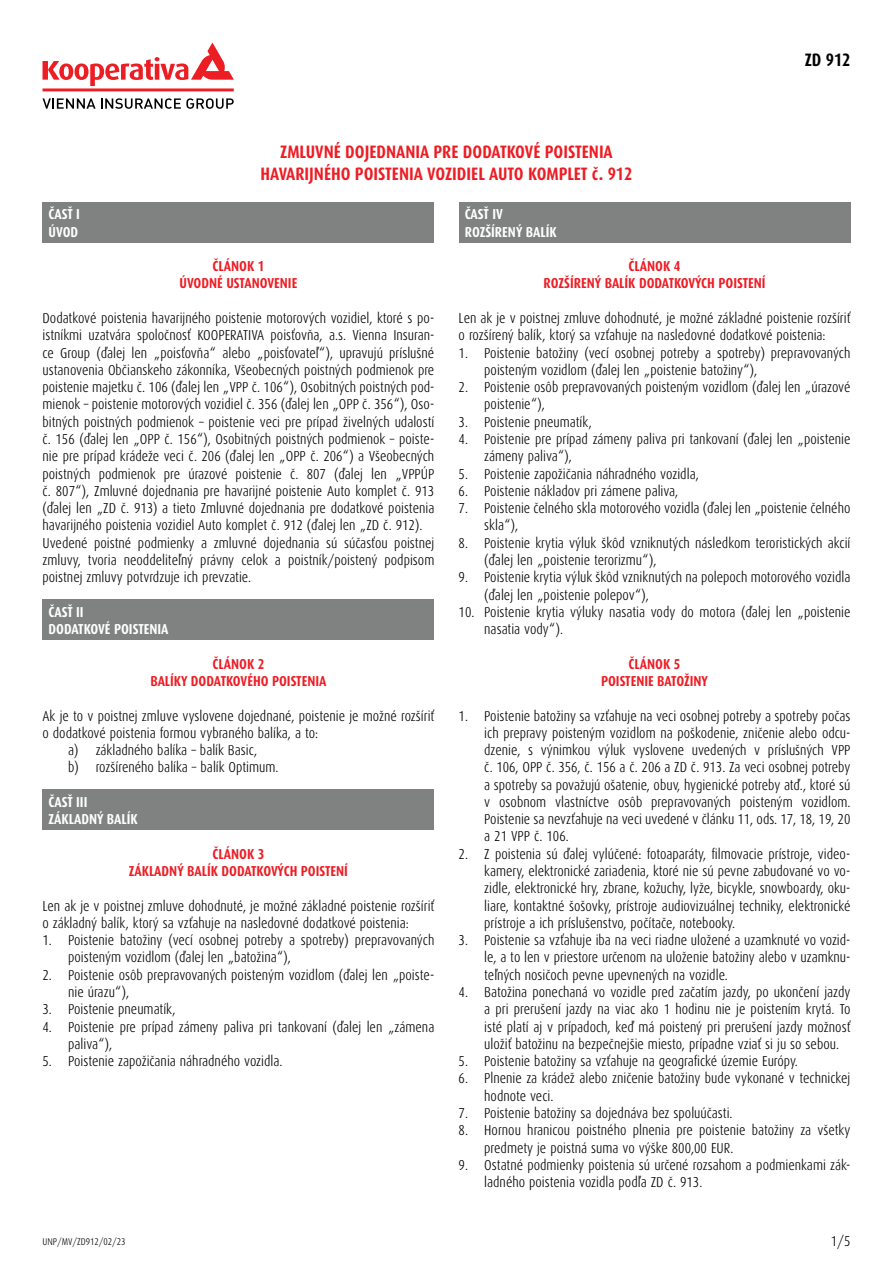
<style>
.page{position:relative;width:893px;height:1263px;background:#fff}
.page>*{position:absolute;margin:0;border:0;box-sizing:border-box;transform-origin:0 0}
.t1{font:700 18px/21.6px "Dax Condensed";color:#ed1d24}
.t2{font:700 18px "Dax Condensed";color:#000}
.t3{font:300 14.4px/17.2px "Dax Condensed";color:#000}
.t4{font:700 14.4px/17.2px "Dax Condensed";color:#ed1d24;text-align:center}
.t5{font:700 14.4px/17.2px "Dax Condensed";color:#fff}
.t6{font:300 9.75px "Dax Condensed";color:#000}
</style>
<div class="page">
<svg style="left:43px;top:43px;width:191px;height:43px"></svg>
<hr style="left:43px;top:88px;width:191px;height:3px;background:#ed1d24">
<svg style="left:43px;top:98px;width:191px;height:11px"></svg>
<div style="left:43px;top:202px;width:391px;height:41px;background:#808282"></div>
<div style="left:459px;top:202px;width:391px;height:41px;background:#808282"></div>
<div style="left:43px;top:599px;width:391px;height:41px;background:#808282"></div>
<div style="left:43px;top:790px;width:391px;height:40px;background:#808282"></div>
<p class="t1" style="left:261px;top:141px;width:354px;text-indent:20px">ZMLUVNÉ DOJEDNANIA PRE DODATKOVÉ POISTENIA<br>HAVARIJNÉHO POISTENIA VOZIDIEL AUTO KOMPLET</p>
<p class="t1" style="left:592px;top:163px;width:42px">Č. 912</p>
<p class="t5" style="left:49px;top:206px;width:33px">ČASŤ I<br>ÚVOD</p>
<p class="t5" style="left:465px;top:206px;width:93px">ČASŤ IV<br>ROZŠÍRENÝ BALÍK</p>
<p class="t4" style="left:179px;top:258px;width:119px">ČLÁNOK 1<br>ÚVODNÉ USTANOVENIE</p>
<p class="t4" style="left:543px;top:258px;width:223px">ČLÁNOK 4<br>ROZŠÍRENÝ BALÍK DODATKOVÝCH POISTENÍ</p>
<p class="t2" style="left:805px;top:48px;width:47px">ZD 912</p>
<p class="t3" style="left:43px;top:309px;width:393px">Dodatkové poistenia havarijného poistenie motorových vozidiel, ktoré s po&shy;istníkmi uzatvára spoločnosť KOOPERATIVA poisťovňa, a.s. Vienna Insuran&shy;ce Group (ďalej len „poisťovňa“ alebo „poisťovateľ“), upravujú príslušné ustanovenia Občianskeho zákonníka, Všeobecných poistných podmienok pre poistenie majetku č. 106 (ďalej len „VPP č. 106“), Osobitných poistných pod&shy;mienok – poistenie motorových vozidiel č. 356 (ďalej len „OPP č. 356“), Oso&shy;bitných poistných podmienok – poistenie veci pre prípad živelných udalostí č. 156 (ďalej len „OPP č. 156“), Osobitných poistných podmienok – poiste&shy;nie pre prípad krádeže veci č. 206 (ďalej len „OPP č. 206“) a Všeobecných poistných podmienok pre úrazové poistenie č. 807 (ďalej len „VPPÚP č. 807“), Zmluvné dojednania pre havarijné poistenie Auto komplet č. 913 (ďalej len „ZD č. 913) a tieto Zmluvné dojednania pre dodatkové poistenia havarijného poistenia vozidiel Auto komplet č. 912 (ďalej len „ZD č. 912).<br>Uvedené poistné podmienky a zmluvné dojednania sú súčasťou poistnej zmluvy, tvoria neoddeliteľný právny celok a poistník/poistený podpisom poistnej zmluvy potvrdzuje ich prevzatie.</p>
<p class="t3" style="left:459px;top:309px;width:393px">Len ak je v poistnej zmluve dohodnuté, je možné základné poistenie rozšíriť o rozšírený balík, ktorý sa vzťahuje na nasledovné dodatkové poistenia:</p>
<p class="t3" style="left:484px;top:344px;width:368px;text-indent:-26px">1. Poistenie batožiny (vecí osobnej potreby a spotreby) prepravovaných poisteným vozidlom (ďalej len „poistenie batožiny“),</p>
<p class="t3" style="left:484px;top:378px;width:368px;text-indent:-26px">2. Poistenie osôb prepravovaných poisteným vozidlom (ďalej len „úrazové poistenie“),</p>
<p class="t3" style="left:459px;top:413px;width:135px">3. Poistenie pneumatík,</p>
<p class="t3" style="left:484px;top:430px;width:368px;text-indent:-26px">4. Poistenie pre prípad zámeny paliva pri tankovaní (ďalej len „poistenie zámeny paliva“),</p>
<p class="t3" style="left:459px;top:465px;width:242px">5. Poistenie zapožičania náhradného vozidla,</p>
<p class="t3" style="left:459px;top:482px;width:221px">6. Poistenie nákladov pri zámene paliva,</p>
<p class="t3" style="left:484px;top:499px;width:368px;text-indent:-26px">7. Poistenie čelného skla motorového vozidla (ďalej len „poistenie čelného skla“),</p>
<p class="t3" style="left:484px;top:534px;width:368px;text-indent:-26px">8. Poistenie krytia výluk škôd vzniknutých následkom teroristických akcií (ďalej len „poistenie terorizmu“),</p>
<p class="t3" style="left:484px;top:569px;width:368px;text-indent:-26px">9. Poistenie krytia výluk škôd vzniknutých na polepoch motorového vozidla (ďalej len „poistenie polepov“),</p>
<p class="t3" style="left:484px;top:603px;width:368px;text-indent:-26px">10. Poistenie krytia výluky nasatia vody do motora (ďalej len „poistenie nasatia vody“).</p>
<p class="t5" style="left:49px;top:603px;width:121px">ČASŤ II<br>DODATKOVÉ POISTENIA</p>
<p class="t4" style="left:150px;top:655px;width:178px">ČLÁNOK 2<br>BALÍKY DODATKOVÉHO POISTENIA</p>
<p class="t3" style="left:43px;top:707px;width:393px">Ak je to v poistnej zmluve vyslovene dojednané, poistenie je možné rozšíriť</p>
<p class="t3" style="left:43px;top:724px;width:277px">o dodatkové poistenia formou vybraného balíka, a to:</p>
<p class="t3" style="left:68px;top:741px;width:191px">a) základného balíka – balík Basic,</p>
<p class="t3" style="left:68px;top:759px;width:212px">b) rozšíreného balíka – balík Optimum.</p>
<p class="t5" style="left:49px;top:793px;width:40px">ČASŤ III<br>ZÁKL</p>
<p class="t5" style="left:74px;top:811px;width:64px">ADNÝ BALÍK</p>
<p class="t4" style="left:129px;top:845px;width:221px">ČLÁNOK 3<br>ZÁKLAD NÝ BALÍK DODATKOVÝCH POISTENÍ</p>
<p class="t3" style="left:43px;top:897px;width:393px">Len ak je v poistnej zmluve dohodnuté, je možné základné poistenie rozšíriť o základný balík, ktorý sa vzťahuje na nasledovné dodatkové poistenia:</p>
<p class="t3" style="left:68px;top:931px;width:368px;text-indent:-26px">1. Poistenie batožiny (vecí osobnej potreby a spotreby) prepravovaných poisteným vozidlom (ďalej len „batožina“),</p>
<p class="t3" style="left:68px;top:966px;width:368px;text-indent:-26px">2. Poistenie osôb prepravovaných poisteným vozidlom (ďalej len „poiste&shy;nie úrazu“),</p>
<p class="t3" style="left:43px;top:1001px;width:135px">3. Poistenie pneumatík,</p>
<p class="t3" style="left:68px;top:1018px;width:368px;text-indent:-26px">4. Poistenie pre prípad zámeny paliva pri tankovaní (ďalej len „zámena paliva“),</p>
<p class="t3" style="left:43px;top:1052px;width:242px">5. Poistenie zapožičania náhradného vozidla.</p>
<p class="t4" style="left:601px;top:655px;width:108px">ČLÁNOK 5<br>POISTENIE BATOŽINY</p>
<p class="t3" style="left:484px;top:707px;width:368px;text-align:justify;text-indent:-26px">1. Poistenie batožiny sa vzťahuje na veci osobnej potreby a spotreby počas ich prepravy poisteným vozidlom na poškodenie, zničenie alebo odcu&shy;dzenie, s výnimkou výluk vyslovene uvedených v príslušných VPP č. 106, OPP č. 356, č. 156 a č. 206 a ZD č. 913. Za veci osobnej potreby a spotreby sa považujú ošatenie, obuv, hygienické potreby atď., ktoré sú v osobnom vlastníctve osôb prepravovaných poisteným vozidlom.<br>Poistenie sa nevzťahuje na veci uvedené v článku 11, ods. 17, 18, 19, 20 a 21 VPP č. 106.</p>
<p class="t3" style="left:484px;top:845px;width:368px;text-align:justify;text-indent:-26px">2. Z poistenia sú ďalej vylúčené: fotoaparáty, filmovacie prístroje, video&shy;kamery, elektronické zariadenia, ktoré nie sú pevne zabudované vo vo&shy;zidle, elektronické hry, zbrane, kožuchy, lyže, bicykle, snowboardy, oku&shy;liare, kontaktné šošovky, prístroje audiovizuálnej techniky, elektronické prístroje a ich príslušenstvo, počítače, notebooky.</p>
<p class="t3" style="left:484px;top:931px;width:368px;text-align:justify;text-indent:-26px">3. Poistenie sa vzťahuje iba na veci riadne uložené a uzamknuté vo vozid&shy;le, a to len v priestore určenom na uloženie batožiny alebo v uzamknu&shy;teľných nosičoch pevne upevnených na vozidle.</p>
<p class="t3" style="left:484px;top:983px;width:368px;text-align:justify;text-indent:-26px">4. Batožina ponechaná vo vozidle pred začatím jazdy, po ukončení jazdy a pri prerušení jazdy na viac ako 1 hodinu nie je poistením krytá. To isté platí aj v prípadoch, keď má poistený pri prerušení jazdy možnosť uložiť batožinu na bezpečnejšie miesto, prípadne vziať si ju so sebou.</p>
<p class="t3" style="left:459px;top:1052px;width:341px">5. Poistenie batožiny sa vzťahuje na geografické územie Európy.</p>
<p class="t3" style="left:484px;top:1070px;width:368px;text-indent:-26px">6. Plnenie za krádež alebo zničenie batožiny bude vykonané v technickej hodnote veci.</p>
<p class="t3" style="left:459px;top:1104px;width:275px">7. Poistenie batožiny sa dojednáva bez spoluúčasti.</p>
<p class="t3" style="left:484px;top:1122px;width:368px;text-indent:-26px">8. Hornou hranicou poistného plnenia pre poistenie batožiny za všetky predmety je poistná suma vo výške 800,00 EUR.</p>
<p class="t3" style="left:484px;top:1156px;width:368px;text-indent:-26px">9. Ostatné podmienky poistenia sú určené rozsahom a podmienkami zák&shy;ladného poistenia vozidla podľa ZD č. 913.</p>
<p class="t6" style="left:43px;top:1235px;width:85px">UNP/MV/ZD912/02/23</p>
<p class="t3" style="left:831px;top:1233px;width:21px">1/5</p>
</div>
